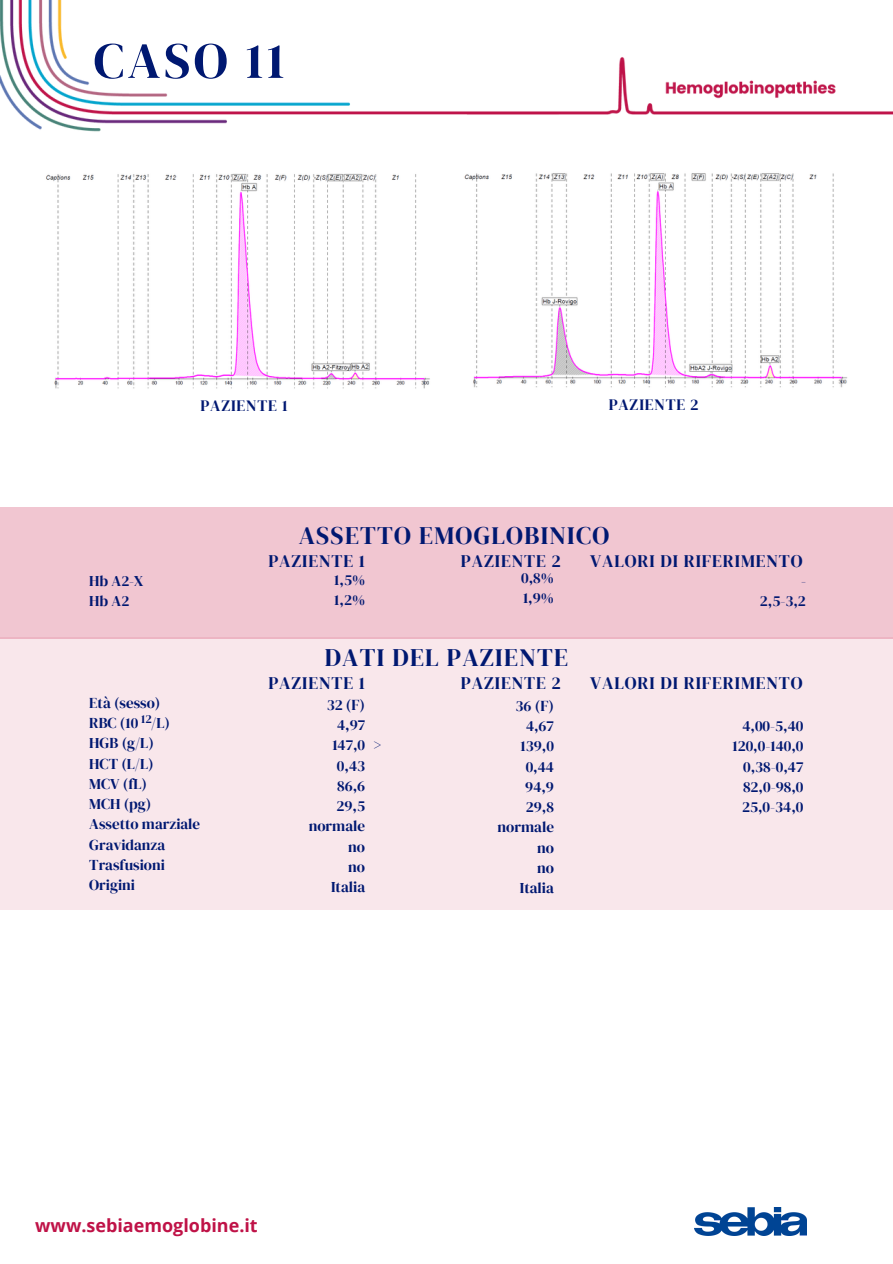
<style>
.page{position:relative;width:893px;height:1264px;background:#fff}
.page>*{position:absolute;margin:0;border:0;box-sizing:border-box;transform-origin:0 0}
.t1{font:50.55px "DM Serif Display";letter-spacing:.07em;color:#001871}
.t2{font:25.05px "DM Serif Display";letter-spacing:.05em;color:#001871}
.t3{font:700 18px "Open Sans";color:#bf1247}
.t4{font:17.55px "DM Serif Display";letter-spacing:.05em;color:#001871}
.t5{font:15.75px "DM Serif Display";letter-spacing:.05em;color:#001871}
.t6{font:15px/20.2px "DM Serif Display";color:#001871}
.t7{font:12px "DM Serif Display";color:#001871}
</style>
<div class="page">
<img style="left:0;top:0;width:892px;height:132px">
<img style="left:694px;top:1207px;width:112px;height:28px">
<div style="left:0;top:637px;width:892px;height:272px;background:#f9e7eb"></div>
<div style="left:0;top:507px;width:892px;height:131px;background:#f1c6d1"></div>
<img style="left:45px;top:173px;width:385px;height:216px">
<img style="left:464px;top:173px;width:383px;height:215px">
<h1 class="t1" style="left:94px;top:25px;width:192px">CASO 11</h1>
<p class="t5" style="left:200px;top:394px;width:89px">PAZIENTE 1</p>
<p class="t5" style="left:608px;top:394px;width:91px">PAZIENTE 2</p>
<h2 class="t2" style="left:299px;top:518px;width:312px">ASSETTO EMOGLOBINICO</h2>
<p class="t4" style="left:268px;top:549px;width:98px">PAZIENTE 1</p>
<p class="t4" style="left:461px;top:549px;width:101px">PAZIENTE 2</p>
<p class="t4" style="left:590px;top:549px;width:214px">VALORI DI RIFERIMENTO</p>
<p class="t6" style="left:521px;top:567px;width:34px">0,8%<br>1,9%</p>
<p class="t6" style="left:89px;top:570px;width:56px">Hb A2-X<br>Hb A2</p>
<p class="t6" style="left:334px;top:569px;width:32px">1,5%<br>1,2%</p>
<p class="t6" style="left:759px;top:590px;width:48px">2,5-3,2</p>
<p class="t6" style="left:89px;top:692px;width:112px">Età (sesso)<br>RBC (10 /L)<br>HGB (g/L)<br>HCT (L/L)<br>MCV (fL)<br>MCH (pg)<br>Assetto marziale<br>Gravidanza<br>Trasfusioni<br>Origini</p>
<p class="t7" style="left:141px;top:711px;width:12px">12</p>
<h2 class="t2" style="left:324px;top:640px;width:245px">DATI DEL PAZIENTE</h2>
<p class="t6" style="left:309px;top:694px;width:58px;text-align:right">32 (F)<br>4,97<br>147,0<br>0,43<br>86,6<br>29,5 normale no<br>no<br>Italia</p>
<p class="t4" style="left:268px;top:670px;width:98px">PAZIENTE 1</p>
<p class="t4" style="left:461px;top:670px;width:101px">PAZIENTE 2</p>
<p class="t4" style="left:590px;top:670px;width:214px">VALORI DI RIFERIMENTO</p>
<p class="t6" style="left:497px;top:695px;width:58px;text-align:right">36 (F)<br>4,67<br>139,0<br>0,44<br>94,9<br>29,8 normale no<br>no<br>Italia</p>
<p class="t6" style="left:732px;top:715px;width:72px;text-align:right">4,00-5,40<br>120,0-140,0<br>0,38-0,47<br>82,0-98,0<br>25,0-34,0</p>
<p class="t6" style="left:373px;top:735px;width:10px">&gt;</p>
<p class="t3" style="left:35px;top:1212px;width:224px">www.sebiaemoglobine.it</p>
</div>
